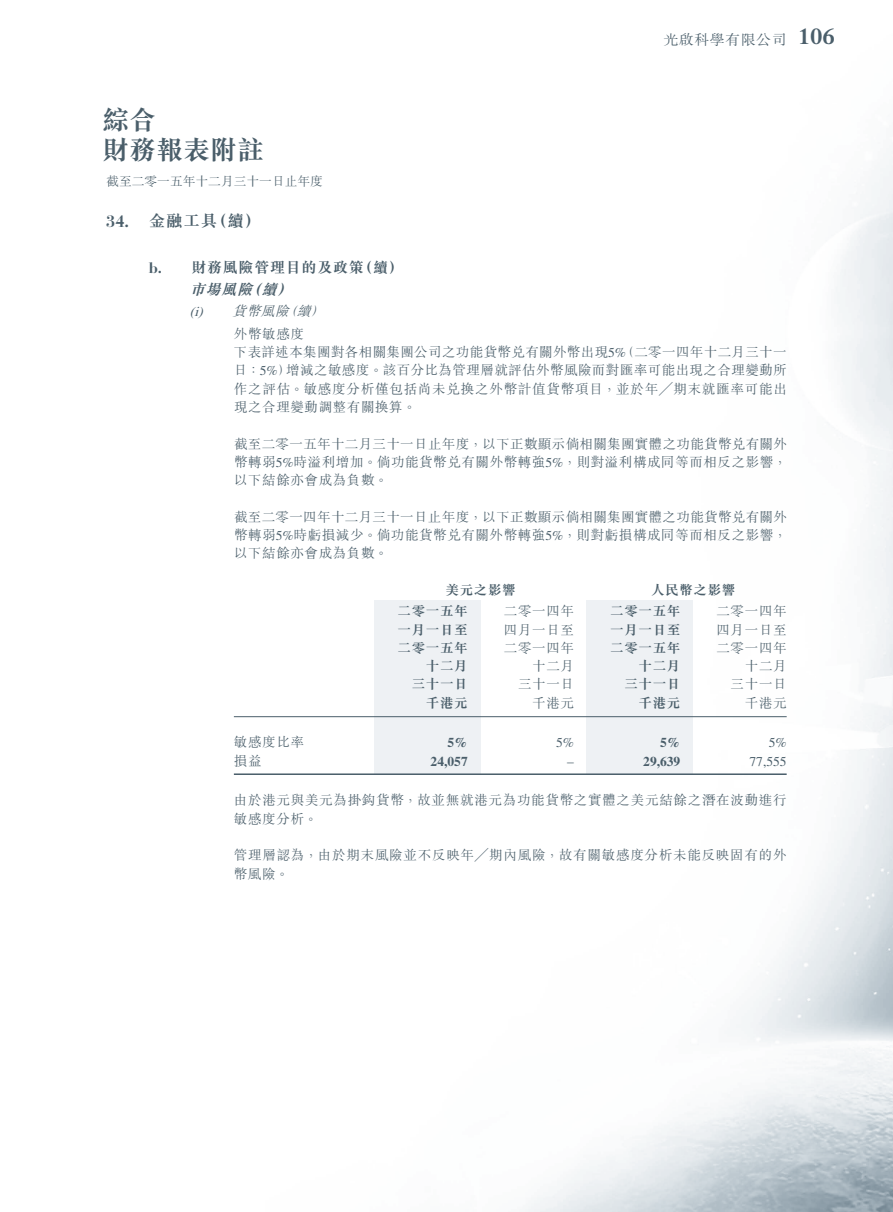
<style>
.page{position:relative;width:893px;height:1212px;background:#fff}
.page>*{position:absolute;margin:0;border:0;box-sizing:border-box;transform-origin:0 0}
.t1{font:700 27px/30px "M Sung HK";color:#4a5e6a}
.t2{font:600 22.5px "Times LT Std";color:#4a5e6a;scale:1.05 1}
.t3{font:700 16.5px "M Sung HK";color:#4a5e6a}
.t4{font:700 16.5px "Bauer Bodoni Std";color:#4a5e6a}
.t5{font:700 15px "M Sung HK";letter-spacing:.05em;color:#4a5e6a}
.t6{font:italic 700 15px "M Sung HK";color:#4a5e6a}
.t7{font:700 15px "Bauer Bodoni Std";color:#4a5e6a}
.t8{font:300 14.25px "M Sung HK";letter-spacing:.035em;color:#4a5e6a;scale:1.05 1}
.t9{font:300 13.5px/18.3px "M Sung HK";letter-spacing:.045em;color:#4a5e6a}
.t10{font:700 13.5px "M Sung HK";letter-spacing:.05em;color:#4a5e6a}
.t11{font:700 13.5px "Times LT Std";color:#4a5e6a}
.t12{font:13.5px "Times LT Std";color:#4a5e6a}
.t13{font:italic 300 13.5px "M Sung HK";color:#4a5e6a}
.t14{font:italic 13.5px "Times LT Std";color:#4a5e6a}
.t15{font:300 12.75px "M Sung HK";color:#4a5e6a}
.s1{font-family:"Times LT Std";font-weight:400}
</style>
<div class="page">
<div style="left:374px;top:600px;width:106px;height:174px;background:#eef1f4"></div>
<div style="left:587px;top:600px;width:106px;height:174px;background:#eef1f4"></div>
<hr style="left:234px;top:716px;width:553px;height:1px;background:#4a5e6a">
<hr style="left:234px;top:773px;width:553px;height:2px;background:#4a5e6a">
<p class="t8" style="left:663px;top:30px;width:119px">光啟科學有限公司</p>
<h2 class="t2" style="left:798px;top:23px;width:36px">106</h2>
<h1 class="t1" style="left:102px;top:104px;width:163px">綜合<br>財務報表附註</h1>
<p class="t15" style="left:106px;top:173px;width:218px">截至二零一五年十二月三十一日止年度</p>
<p class="t3" style="left:211px;top:210px;width:51px">（續(</p>
<p class="t3" style="left:149px;top:210px;width:70px">金融工具</p>
<p class="t4" style="left:106px;top:212px;width:24px">34.</p>
<p class="t7" style="left:149px;top:258px;width:15px">b.</p>
<p class="t5" style="left:191px;top:257px;width:174px">財務風險管理目的及政策</p>
<p class="t5" style="left:358px;top:257px;width:47px">（續(</p>
<p class="t6" style="left:190px;top:279px;width:93px">市場風險續</p>
<p class="t6" style="left:246px;top:279px;width:22px">（</p>
<p class="t6" style="left:276px;top:279px;width:22px">(</p>
<p class="t14" style="left:190px;top:304px;width:18px">)i(</p>
<p class="t13" style="left:232px;top:302px;width:84px">貨幣風險續</p>
<p class="t13" style="left:283px;top:302px;width:20px">（</p>
<p class="t13" style="left:310px;top:302px;width:20px">(</p>
<p class="t9" style="left:234px;top:324px;width:72px">外幣敏感度</p>
<p class="t9" style="left:286px;top:342px;width:502px;text-indent:-52px">下表詳述本集團對各相關集團公司之功能貨幣兌有關外幣出現<span class="s1">5%<br></span>增減之敏感度。該百分比為管理層就評估外幣風險而對匯率可能出現之合理變動所</p>
<p class="t9" style="left:621px;top:342px;width:167px">（二零一四年十二月三十一</p>
<p class="t9" style="left:234px;top:361px;width:554px">日：<span class="s1">5%</span>）<br>作之評估。敏感度分析僅包括尚未兌換之外幣計值貨幣項目，並於年╱期末就匯率可能出現之合理變動調整有關換算。</p>
<p class="t9" style="left:234px;top:434px;width:554px;text-align:justify">截至二零一五年十二月三十一日止年度，以下正數顯示倘相關集團實體之功能貨幣兌有關外幣轉弱<span class="s1">5%</span>時溢利增加。倘功能貨幣兌有關外幣轉強<span class="s1">5%</span>，則對溢利構成同等而相反之影響，以下結餘亦會成為負數。</p>
<p class="t9" style="left:234px;top:507px;width:554px;text-align:justify">截至二零一四年十二月三十一日止年度，以下正數顯示倘相關集團實體之功能貨幣兌有關外幣轉弱<span class="s1">5%</span>時虧損減少。倘功能貨幣兌有關外幣轉強<span class="s1">5%</span>，則對虧損構成同等而相反之影響，以下結餘亦會成為負數。</p>
<p class="t10" style="left:651px;top:581px;width:86px">人民幣之影響</p>
<p class="t10" style="left:446px;top:581px;width:72px">美元之影響</p>
<p class="t9" style="left:234px;top:733px;width:72px">敏感度比率</p>
<p class="t10" style="left:398px;top:602px;width:72px">二零一五年</p>
<p class="t9" style="left:504px;top:601px;width:72px">二零一四年</p>
<p class="t10" style="left:610px;top:602px;width:72px">二零一五年</p>
<p class="t9" style="left:716px;top:601px;width:72px">二零一四年</p>
<p class="t10" style="left:398px;top:620px;width:72px">一月一日至</p>
<p class="t9" style="left:504px;top:620px;width:72px">四月一日至</p>
<p class="t10" style="left:610px;top:620px;width:72px">一月一日至</p>
<p class="t9" style="left:716px;top:620px;width:72px">四月一日至</p>
<p class="t10" style="left:398px;top:638px;width:72px">二零一五年</p>
<p class="t9" style="left:504px;top:638px;width:72px">二零一四年</p>
<p class="t10" style="left:610px;top:638px;width:72px">二零一五年</p>
<p class="t9" style="left:716px;top:638px;width:72px">二零一四年</p>
<p class="t10" style="left:426px;top:657px;width:43px">十二月</p>
<p class="t9" style="left:532px;top:656px;width:43px">十二月</p>
<p class="t10" style="left:638px;top:657px;width:43px">十二月</p>
<p class="t9" style="left:745px;top:656px;width:43px">十二月</p>
<p class="t10" style="left:412px;top:675px;width:58px">三十一日</p>
<p class="t9" style="left:518px;top:675px;width:58px">三十一日</p>
<p class="t10" style="left:624px;top:675px;width:58px">三十一日</p>
<p class="t9" style="left:731px;top:675px;width:58px">三十一日</p>
<p class="t10" style="left:426px;top:693px;width:43px">千港元</p>
<p class="t9" style="left:532px;top:693px;width:43px">千港元</p>
<p class="t10" style="left:638px;top:693px;width:43px">千港元</p>
<p class="t9" style="left:745px;top:693px;width:43px">千港元</p>
<p class="t11" style="left:447px;top:735px;width:22px">5%</p>
<p class="t12" style="left:556px;top:735px;width:19px">5%</p>
<p class="t11" style="left:660px;top:735px;width:22px">5%</p>
<p class="t12" style="left:769px;top:735px;width:19px">5%</p>
<p class="t9" style="left:234px;top:751px;width:29px">損益</p>
<p class="t9" style="left:234px;top:790px;width:554px">由於港元與美元為掛鈎貨幣，故並無就港元為功能貨幣之實體之美元結餘之潛在波動進行敏感度分析。</p>
<p class="t9" style="left:234px;top:845px;width:554px">管理層認為，由於期末風險並不反映年╱期內風險，故有關敏感度分析未能反映固有的外幣風險。</p>
<p class="t11" style="left:431px;top:753px;width:39px">24,057</p>
<p class="t11" style="left:643px;top:753px;width:39px">29,639</p>
<p class="t12" style="left:749px;top:753px;width:39px">77,555</p>
<p class="t12" style="left:567px;top:753px;width:8px">–</p>
</div>
